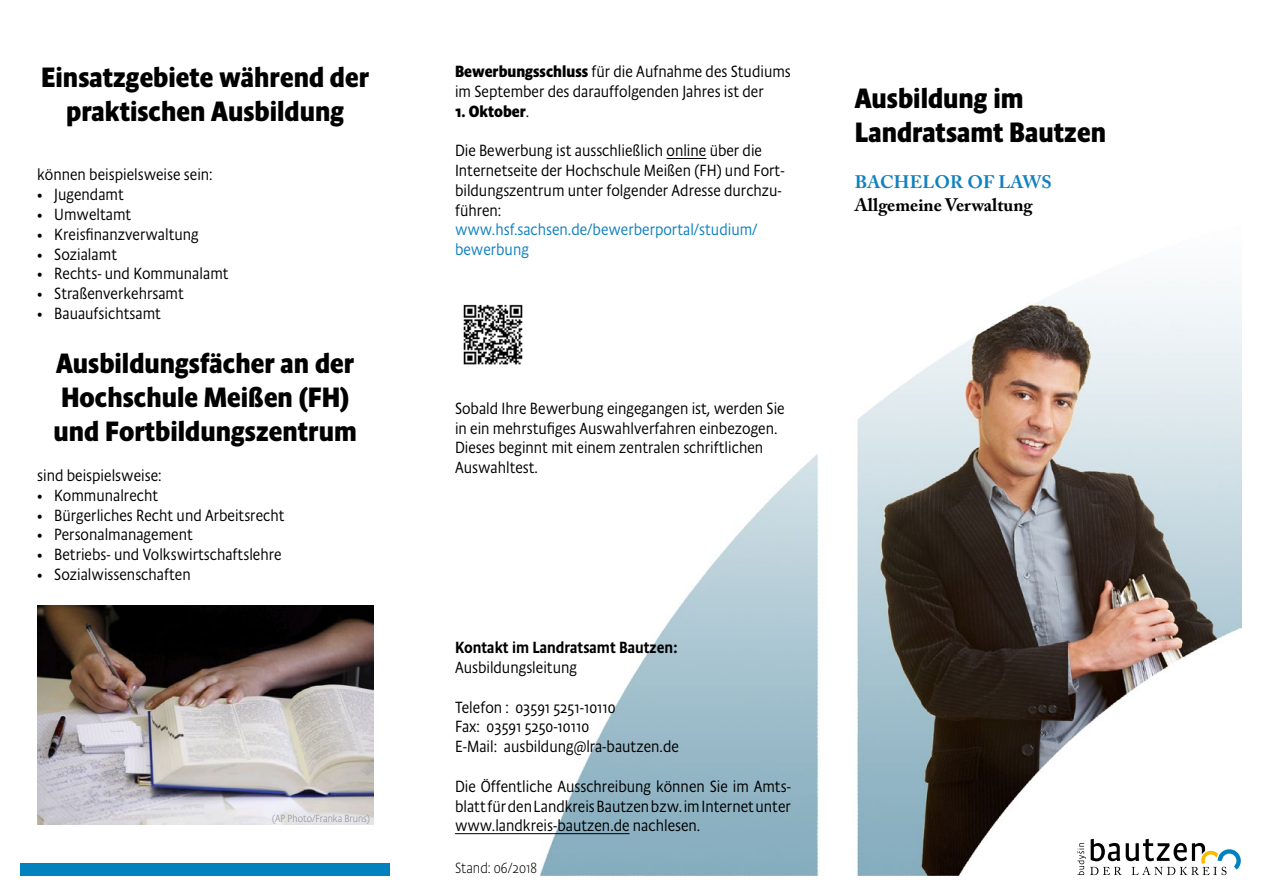
<style>
.page{position:relative;width:1263px;height:893px;background:#fff}
.page>*{position:absolute;margin:0;border:0;box-sizing:border-box;transform-origin:0 0}
.t1{font:700 28.5px/34.2px "Absara Sans Head OT";color:#000}
.t2{font:700 18px "Adobe Caslon Pro";color:#000}
.t3{font:700 18px "Adobe Caslon Pro";letter-spacing:.005em;color:#1081bf}
.t4{font:300 16.5px/19.8px "Absara Sans Head OT";color:#000}
.t5{font:300 16.5px/19.8px "Absara Sans Head OT";color:#1081bf}
.t6{font:500 16.5px "Absara Sans Head OT";color:#000}
.t7{font:700 16.5px "Absara Sans Head OT";color:#000}
.t8{font:100 15px "Absara Sans Head OT";color:#000}
.t9{font:100 10.5px "Absara Sans Head OT";color:#878787}
.s1{font-weight:700}
.s2{font-weight:300}
</style>
<div class="page">
<img style="left:540px;top:281px;width:702px;height:595px">
<svg style="left:1077px;top:839px;width:164px;height:36px"></svg>
<hr style="left:666px;top:158px;width:40px;height:1px;background:#000">
<div style="left:20px;top:863px;width:370px;height:13px;background:#0082be"></div>
<hr style="left:455px;top:833px;width:175px;height:1px;background:#000">
<img style="left:37px;top:606px;width:336px;height:218px">
<img style="left:463px;top:304px;width:60px;height:61px">
<h1 class="t1" style="left:41px;top:60px;width:330px;text-align:center">Einsatzgebiete während der praktischen Ausbildung</h1>
<p class="t4" style="left:37px;top:165px;width:177px">können beispielsweise sein:</p>
<p class="t4" style="left:37px;top:185px;width:88px">• Jugendamt</p>
<p class="t4" style="left:37px;top:204px;width:96px">• Umweltamt</p>
<p class="t4" style="left:37px;top:224px;width:163px">• Kreisfinanzverwaltung</p>
<p class="t4" style="left:37px;top:244px;width:81px">• Sozialamt</p>
<p class="t4" style="left:37px;top:264px;width:193px">• Rechts- und Kommunalamt</p>
<p class="t4" style="left:37px;top:284px;width:148px">• Straßenverkehrsamt</p>
<p class="t4" style="left:37px;top:303px;width:125px">• Bauaufsichtsamt</p>
<h1 class="t1" style="left:53px;top:346px;width:305px">Ausbildungsfächer an der<br>Hochschule Meißen (FH) und Fortbildungszentrum</h1>
<p class="t4" style="left:37px;top:465px;width:126px">sind beispielsweise:</p>
<p class="t4" style="left:37px;top:485px;width:122px">• Kommunalrecht</p>
<p class="t4" style="left:37px;top:505px;width:249px">• Bürgerliches Recht und Arbeitsrecht</p>
<p class="t4" style="left:37px;top:525px;width:157px">• Personalmanagement</p>
<p class="t4" style="left:37px;top:545px;width:246px">• Betriebs- und Volkswirtschaftslehre</p>
<p class="t4" style="left:37px;top:564px;width:155px">• Sozialwissenschaften</p>
<p class="t9" style="left:272px;top:812px;width:99px">(AP Photo/Franka Bruns)</p>
<p class="t4" style="left:455px;top:62px;width:337px"><span class="s1">Bewerbungsschluss</span> für die Aufnahme des Studiums im September des darauffolgenden Jahres ist der</p>
<p class="t7" style="left:455px;top:101px;width:76px">1. Oktober<span class="s2">.</span></p>
<p class="t4" style="left:455px;top:141px;width:331px">Die Bewerbung ist ausschließlich online über die Internetseite der Hochschule Meißen (FH) und Fort&shy;bildungszentrum unter folgender Adresse durchzu&shy;führen:</p>
<p class="t5" style="left:455px;top:220px;width:304px">www.hsf.sachsen.de/bewerberportal/studium/ bewerbung</p>
<p class="t4" style="left:455px;top:398px;width:331px">Sobald Ihre Bewerbung eingegangen ist, werden Sie in ein mehrstufiges Auswahlverfahren einbezogen.<br>Dieses beginnt mit einem zentralen schriftlichen Auswahltest.</p>
<h1 class="t1" style="left:855px;top:81px;width:253px">Ausbildung im<br>Landratsamt Bautzen</h1>
<p class="t3" style="left:855px;top:172px;width:198px">BACHELOR OF LAWS</p>
<p class="t2" style="left:855px;top:194px;width:179px">Allgemeine Verwaltung</p>
<p class="t6" style="left:455px;top:638px;width:224px">Kontakt im Landratsamt Bautzen:</p>
<p class="t4" style="left:455px;top:657px;width:124px">Ausbildungsleitung</p>
<p class="t4" style="left:455px;top:697px;width:225px">Telefon : 03591 5251-10110<br>Fax: 03591 5250-10110<br>E-Mail: ausbildung@lra-bautzen.de</p>
<p class="t4" style="left:455px;top:776px;width:337px;text-align:justify">Die Öffentliche Ausschreibung können Sie im Amts&shy;blatt für den Landkreis Bautzen bzw. im Internet unter www.landkreis-bautzen.de nachlesen.</p>
<p class="t8" style="left:455px;top:859px;width:84px">Stand: 06/2018</p>
</div>
